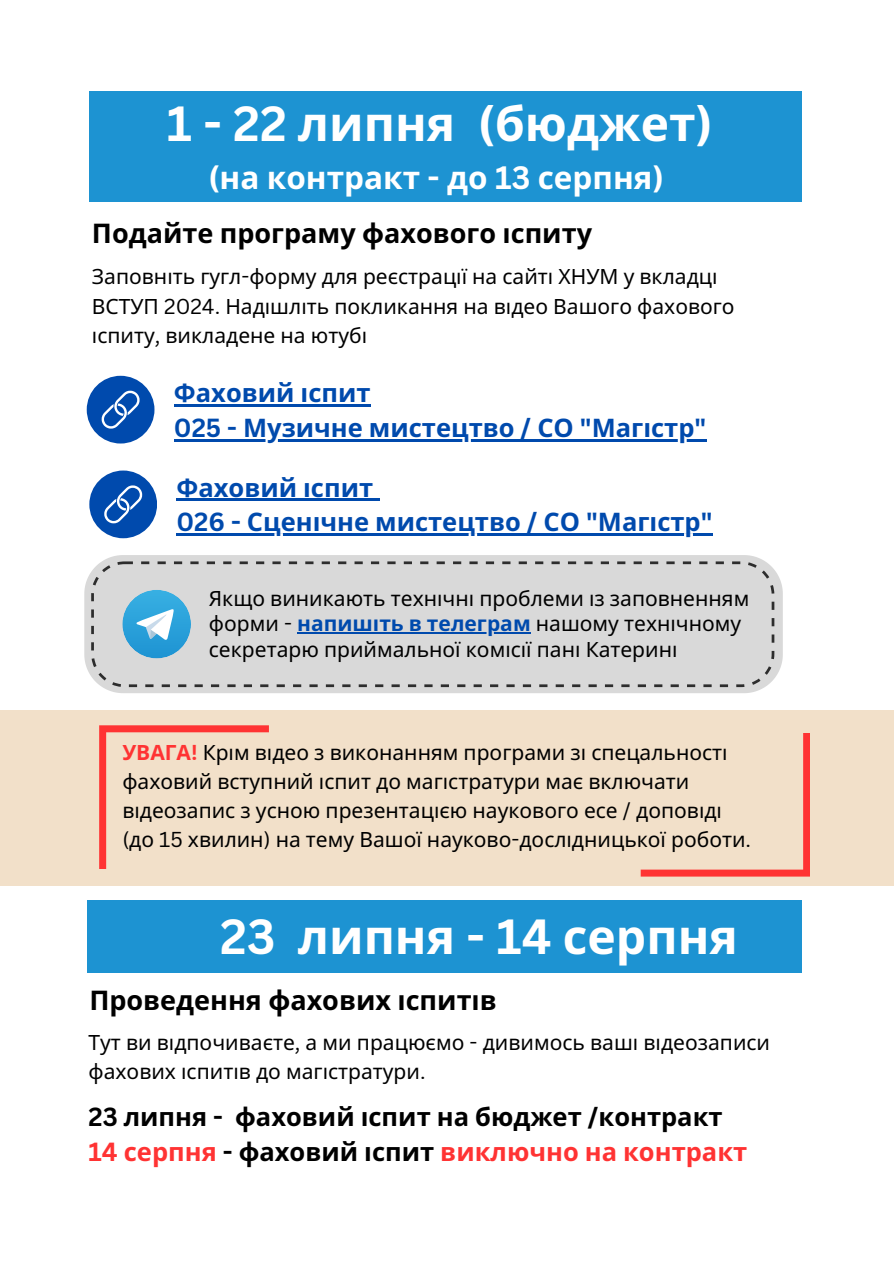
<style>
.page{position:relative;width:894px;height:1264px;background:#fff}
.page>*{position:absolute;margin:0;border:0;box-sizing:border-box;transform-origin:0 0}
.t1{font:700 48px "Noto Sans";color:#fff}
.t2{font:700 31.5px "Noto Sans";color:#fff}
.t3{font:700 27px "Noto Sans";color:#000}
.t4{font:700 25.5px/34.8px "Noto Sans";color:#004aad}
.t5{font:700 25.5px/35.2px "Noto Sans";color:#000}
.t6{font:21px/29.2px "Noto Sans";color:#000}
.s1{font-family:"Canva Sans"}
.s2{font-weight:700;color:#004aad}
.s3{font-weight:700;color:#f33}
.s4{font-family:"Canva Sans";font-weight:700;color:#f33}
.s5{font-family:"Canva Sans";color:#f33}
.s6{color:#f33}
</style>
<div class="page">
<div style="left:89px;top:91px;width:712px;height:111px;background:#1d93d2"></div>
<div style="left:87px;top:376px;width:67px;height:67px;background:#004aad;border-radius:50%"></div>
<svg style="left:102px;top:391px;width:37px;height:37px"></svg>
<hr style="left:174px;top:404px;width:196px;height:2px;background:#004aad">
<hr style="left:174px;top:439px;width:532px;height:2px;background:#004aad">
<div style="left:89px;top:470px;width:68px;height:68px;background:#004aad;border-radius:50%"></div>
<svg style="left:104px;top:485px;width:38px;height:38px"></svg>
<hr style="left:176px;top:499px;width:197px;height:2px;background:#004aad">
<svg style="left:373px;top:499px;width:6px;height:2px"></svg>
<hr style="left:176px;top:533px;width:536px;height:3px;background:#004aad">
<div style="left:87px;top:900px;width:714px;height:73px;background:#1d93d2"></div>
<div style="left:0;top:710px;width:893px;height:175px;background:#f2e0c9"></div>
<svg style="left:99px;top:725px;width:170px;height:143px"></svg>
<svg style="left:640px;top:733px;width:169px;height:143px"></svg>
<svg style="left:84px;top:555px;width:698px;height:138px;background:#dcdcdc"></svg>
<div style="left:91px;top:561px;width:683px;height:126px;background:#d9d9d9"></div>
<div style="left:122px;top:590px;width:69px;height:68px;background:linear-gradient(to bottom,#3bb1e2,#1f94d3);border-radius:50%"></div>
<svg style="left:136px;top:609px;width:37px;height:31px"></svg>
<hr style="left:297px;top:632px;width:233px;height:1px;background:#004aad">
<h1 class="t1" style="left:167px;top:90px;width:547px"><span class="s1">1 - 22</span> липня <span class="s1">(</span>бюджет<span class="s1">)</span></h1>
<h2 class="t2" style="left:208px;top:156px;width:457px"><span class="s1">(</span>на контракт <span class="s1">-</span> до <span class="s1">13</span> серпня<span class="s1">)</span></h2>
<p class="t3" style="left:92px;top:214px;width:501px">Подайте програму фахового іспиту</p>
<p class="t6" style="left:92px;top:262px;width:644px">Заповніть гугл<span class="s1">-</span>форму для реєстрації на сайті ХНУМ у вкладці<br>ВСТУП <span class="s1">2024.</span> Наді шліть покликання на відео Вашого фахового іспиту<span class="s1">,</span> викладене на ютубі</p>
<p class="t4" style="left:174px;top:374px;width:533px">Фаховий іспит<br><span class="s1">025 -</span> Музичне мистецтво <span class="s1">/</span> СО <span class="s1">"</span>Магістр<span class="s1">"</span></p>
<p class="t4" style="left:176px;top:469px;width:537px">Фаховий іспит<br><span class="s1">026 -</span> Сценічне мистецтво <span class="s1">/</span> СО <span class="s1">"</span>Магістр<span class="s1">"</span></p>
<p class="t6" style="left:209px;top:584px;width:542px;line-height:25.8px">Якщо виникають технічні проблеми із заповненням форми <span class="s1">-</span> <span class="s2">напишіть в телеграм</span> нашому технічному секретарю приймальної комісії пані Катерині</p>
<p class="t6" style="left:122px;top:737px;width:630px"><span class="s3">УВАГА</span><span class="s4">!</span> Крі м відео з виконанням програми зі спецальності фаховий вступний іспит до магістратури має включати відеозапис з усною презентацією наукового есе <span class="s1">/</span> доповіді <span class="s1">(</span>до <span class="s1">15</span> хвилин<span class="s1">)</span> на тему Вашої науково<span class="s1">-</span>дослідницької роботи<span class="s1">.</span></p>
<h1 class="t1" style="left:220px;top:902px;width:519px"><span class="s1">23</span> липня <span class="s1">- 14</span> серпня</h1>
<p class="t3" style="left:89px;top:981px;width:409px">Проведення фахових іспиті в</p>
<p class="t6" style="left:88px;top:1027px;width:683px">Тут ви відпочиваєте<span class="s1">,</span> а ми працюємо <span class="s1">-</span> дивимось ваші відеозаписи фахових іспиті в до магістратури<span class="s1">.</span></p>
<p class="t5" style="left:88px;top:1098px;width:660px"><span class="s1">23</span> липня <span class="s1">-</span> фаховий іспит на бюджет <span class="s1">/</span>контракт<br><span class="s5">14</span> <span class="s6">серпня</span> <span class="s1">-</span> фаховий іспит <span class="s6">виключно на контракт</span></p>
</div>
